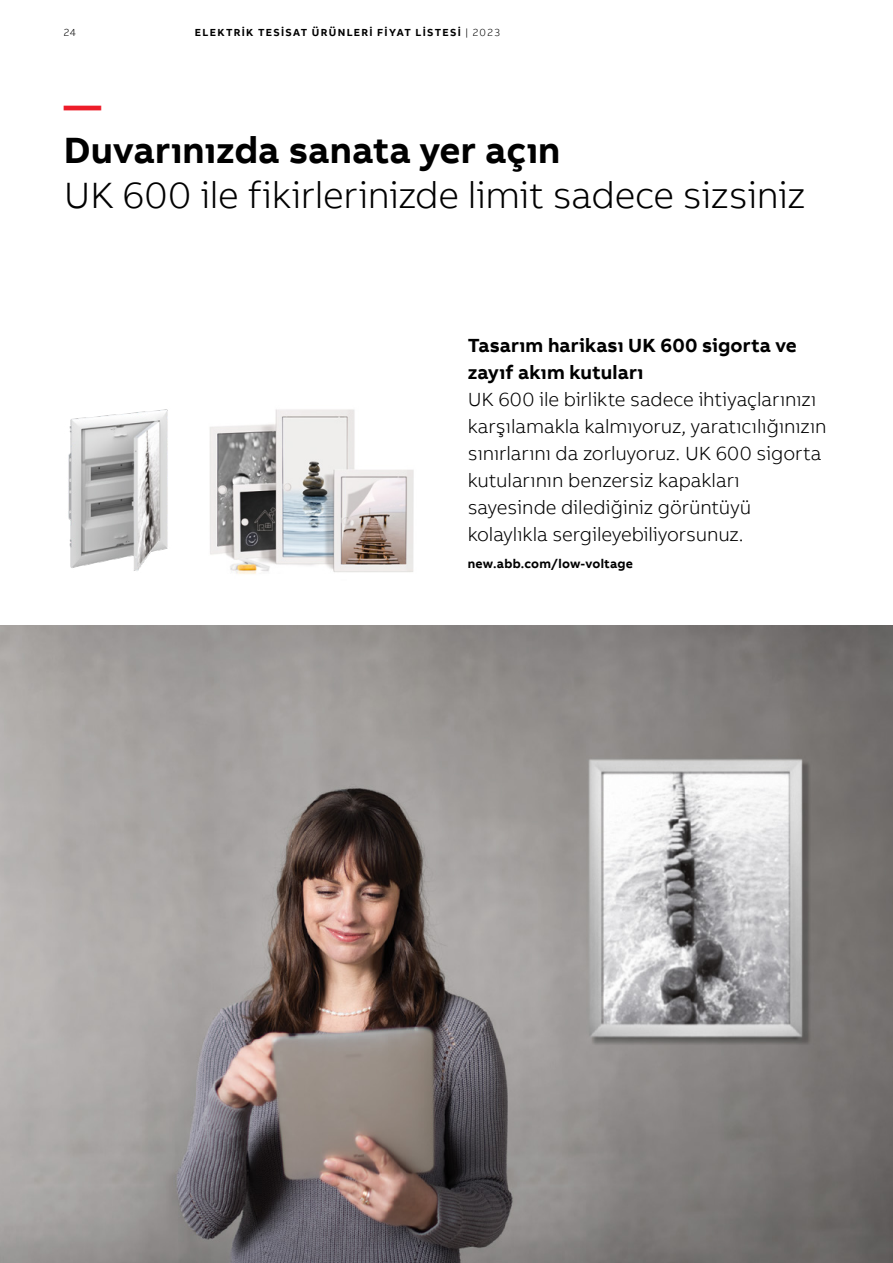
<style>
.page{position:relative;width:893px;height:1263px;background:#fff}
.page>*{position:absolute;margin:0;border:0;box-sizing:border-box;transform-origin:0 0}
.t1{font:300 37.5px "AB Bvoice";letter-spacing:-.01em;color:#000}
.t2{font:700 37.5px "AB Bvoice";color:#000}
.t3{font:700 37.5px "AB Bvoice";color:#ed1c29}
.t4{font:300 19.5px/27px "AB Bvoice";letter-spacing:-.005em;color:#000}
.t5{font:700 19.5px/27px "AB Bvoice";letter-spacing:.005em;color:#000}
.t6{font:700 12.75px "AB Bvoice";letter-spacing:.02em;color:#000}
.t7{font:700 10.5px "AB Bvoice";letter-spacing:.13em;color:#000}
.t8{font:300 10.5px "AB Bvoice";color:#000}
.s1{font-weight:300}
</style>
<div class="page">
<img style="left:209px;top:409px;width:205px;height:165px">
<img style="left:0;top:625px;width:893px;height:638px">
<img style="left:68px;top:409px;width:100px;height:162px">
<p class="t8" style="left:64px;top:26px;width:14px">24</p>
<p class="t7" style="left:195px;top:25px;width:307px">ELEKTRİK TESİSAT ÜRÜNLERİ FİYAT LİSTESİ <span class="s1">| 2023</span></p>
<h1 class="t3" style="left:64px;top:81px;width:39px">—</h1>
<h1 class="t2" style="left:64px;top:126px;width:498px">Duvarınızda sanata yer açın</h1>
<h1 class="t1" style="left:64px;top:173px;width:743px">UK 600 ile fikirlerinizde limit sadece sizsiniz</h1>
<p class="t5" style="left:468px;top:332px;width:331px">Tasarım harikası UK 600 sigorta ve zayıf akım kutuları</p>
<p class="t4" style="left:468px;top:386px;width:360px">UK 600 ile birlikte sadece ihtiyaçlarınızı karşılamakla kalmıyoruz, yaratıcılığınızın sınırlarını da zorluyoruz. UK 600 sigorta kutularının benzersiz kapakları sayesinde dilediğiniz görüntüyü kolaylıkla sergileyebiliyorsunuz.</p>
<p class="t6" style="left:468px;top:555px;width:167px">new.abb.com/low-voltage</p>
</div>
